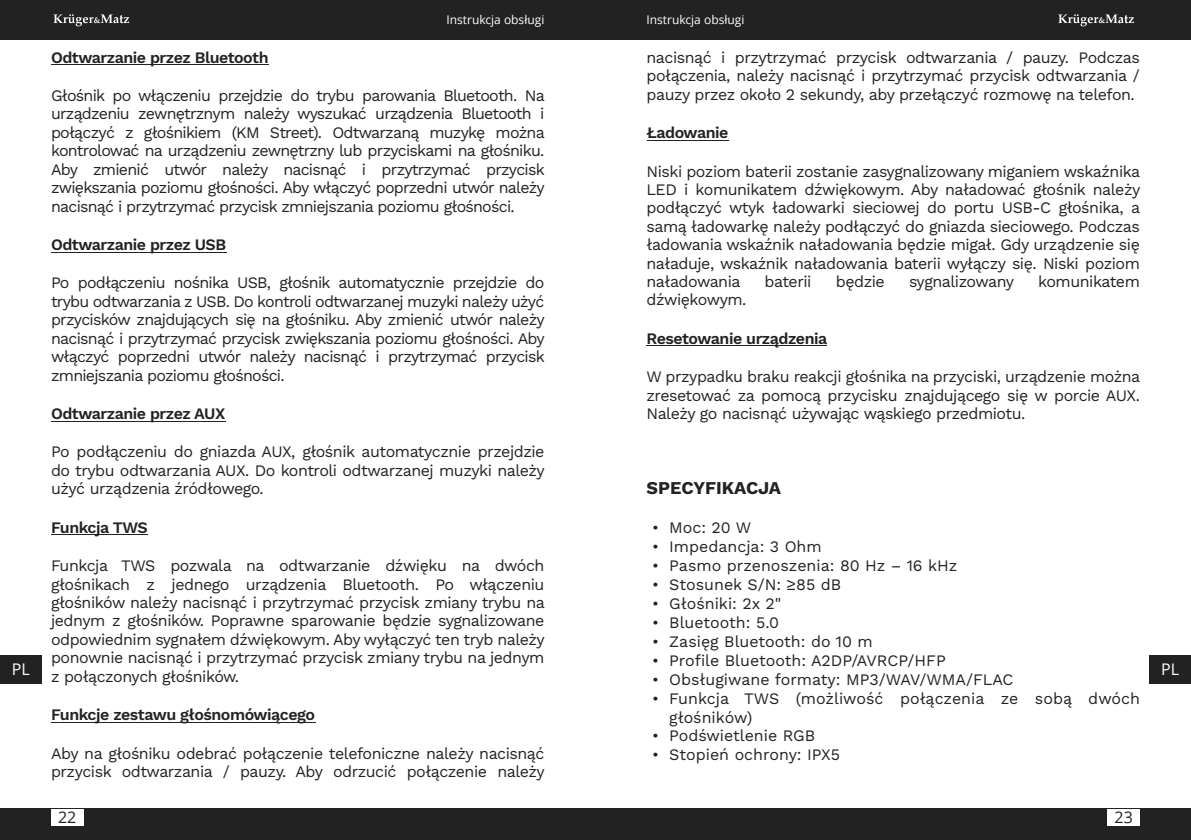
<style>
.page{position:relative;width:1191px;height:840px;background:#fff}
.page>*{position:absolute;margin:0;border:0;box-sizing:border-box;transform-origin:0 0}
.t1{font:700 18px "Work Sans";color:#222}
.t2{font:16px/18.4px "Work Sans";letter-spacing:-.03em;color:#222;text-align:justify}
.t3{font:16px/18.8px "Work Sans";color:#222}
.t4{font:600 16px "Work Sans";letter-spacing:-.03em;color:#222}
.t5{font:16px "Open Sans";color:#222}
.t6{font:16px "Open Sans";color:#fff}
.t7{font:12px "Open Sans";color:#fff}
</style>
<div class="page">
<hr style="left:51px;top:64px;width:218px;height:1px;background:#222">
<hr style="left:51px;top:251px;width:175px;height:1px;background:#222">
<hr style="left:51px;top:420px;width:174px;height:1px;background:#222">
<hr style="left:51px;top:534px;width:97px;height:1px;background:#222">
<hr style="left:51px;top:721px;width:264px;height:1px;background:#222">
<div style="left:0;top:0;width:1191px;height:40px;background:#222"></div>
<div style="left:0;top:808px;width:1191px;height:31px;background:#222"></div>
<svg style="left:54px;top:14px;width:75px;height:12px"></svg>
<svg style="left:1058px;top:14px;width:76px;height:12px"></svg>
<div style="left:51px;top:808px;width:32px;height:17px;background:#fff"></div>
<div style="left:1107px;top:808px;width:33px;height:17px;background:#fff"></div>
<div style="left:0;top:654px;width:42px;height:29px;background:#222"></div>
<div style="left:1149px;top:654px;width:42px;height:29px;background:#222"></div>
<hr style="left:646px;top:140px;width:82px;height:1px;background:#222">
<hr style="left:646px;top:345px;width:181px;height:1px;background:#222">
<p class="t7" style="left:446px;top:15px;width:99px">Instrukcja obsługi</p>
<p class="t7" style="left:646px;top:15px;width:99px">Instrukcja obsługi</p>
<p class="t2" style="left:646px;top:48px;width:495px">nacisnąć i przytrzymać przycisk odtwarzania / pauzy. Podczas połączenia, należy nacisnąć i przytrzymać przycisk odtwarzania / pauzy przez około 2 sekundy, aby przełączyć rozmowę na telefon.</p>
<p class="t4" style="left:646px;top:123px;width:83px">Ładowanie</p>
<p class="t2" style="left:646px;top:162px;width:495px">Niski poziom baterii zostanie zasygnalizowany miganiem wskaźnika LED i komunikatem dźwiękowym. Aby naładować głośnik należy podłączyć wtyk ładowarki sieciowej do portu USB-C głośnika, a samą ładowarkę należy podłączyć do gniazda sieciowego. Podczas ładowania wskaźnik naładowania będzie migał. Gdy urządzenie się naładuje, wskaźnik naładowania baterii wyłączy się. Niski poziom naładowania</p>
<p class="t4" style="left:51px;top:48px;width:219px">Odtwarzanie przez Bluetooth</p>
<p class="t2" style="left:51px;top:86px;width:495px">Głośnik po włączeniu przejdzie do trybu parowania Bluetooth. Na urządzeniu zewnętrznym należy wyszukać urządzenia Bluetooth i połączyć z głośnikiem (KM Street). Odtwarzaną muzykę można kontrolować na urządzeniu zewnętrzny lub przyciskami na głośniku.<br>Aby zmienić utwór należy nacisnąć i przytrzymać przycisk zwiększania poziomu głośności. Aby włączyć poprzedni utwór należy nacisnąć i przytrzymać przycisk zmniejszania poziomu głośności.</p>
<p class="t4" style="left:51px;top:235px;width:177px">Odtwarzanie przez USB</p>
<p class="t2" style="left:51px;top:273px;width:495px">Po podłączeniu nośnika USB, głośnik automatycznie przejdzie do trybu odtwarzania z USB. Do kontroli odtwarzanej muzyki należy użyć przycisków znajdujących się na głośniku. Aby zmienić utwór należy nacisnąć i przytrzymać przycisk zwiększania poziomu głośności. Aby włączyć poprzedni utwór należy nacisnąć i przytrzymać przycisk zmniejszania poziomu głośności.</p>
<p class="t4" style="left:51px;top:404px;width:176px">Odtwarzanie przez AUX</p>
<p class="t2" style="left:51px;top:442px;width:495px">Po podłączeniu do gniazda AUX, głośnik automatycznie przejdzie do trybu odtwarzania AUX. Do kontroli odtwarzanej muzyki należy użyć urządzenia źródłowego.</p>
<p class="t4" style="left:51px;top:517px;width:98px">Funkcja TWS</p>
<p class="t2" style="left:51px;top:556px;width:495px">Funkcja TWS pozwala na odtwarzanie dźwięku na dwóch głośnikach z jednego urządzenia Bluetooth. Po włączeniu głośników należy nacisnąć i przytrzymać przycisk zmiany trybu na jednym z głośników. Poprawne sparowanie będzie sygnalizowane odpowiednim sygnałem dźwiękowym. Aby wyłączyć ten tryb należy ponownie nacisnąć i przytrzymać przycisk zmiany trybu na jednym z połączonych głośników.</p>
<p class="t4" style="left:51px;top:704px;width:265px">Funkcje zestawu głośnomówiącego</p>
<p class="t2" style="left:51px;top:743px;width:495px">Aby na głośniku odebrać połączenie telefoniczne należy nacisnąć przycisk odtwarzania / pauzy. Aby odrzucić połączenie należy</p>
<p class="t2" style="left:764px;top:272px;width:48px">baterii</p>
<p class="t2" style="left:836px;top:272px;width:50px">będzie</p>
<p class="t2" style="left:909px;top:272px;width:107px">sygnalizowany</p>
<p class="t2" style="left:1038px;top:272px;width:103px">komunikatem</p>
<p class="t2" style="left:646px;top:290px;width:101px">dźwiękowym.</p>
<p class="t4" style="left:646px;top:329px;width:182px">Resetowanie urządzenia</p>
<p class="t2" style="left:646px;top:367px;width:495px">W przypadku braku reakcji głośnika na przyciski, urządzenie można zresetować za pomocą przycisku znajdującego się w porcie AUX.<br>Należy go nacisnąć używając wąskiego przedmiotu.</p>
<p class="t1" style="left:646px;top:477px;width:136px">SPECYFIKACJA</p>
<p class="t2" style="left:652px;top:518px;width:101px">• Moc: 20 W</p>
<p class="t3" style="left:652px;top:537px;width:171px">• Impedancja: 3 Ohm</p>
<p class="t3" style="left:652px;top:556px;width:307px">• Pasmo przenoszenia: 80 Hz – 16 kHz</p>
<p class="t3" style="left:652px;top:574px;width:191px">• Stosunek S/N: ≥85 dB</p>
<p class="t3" style="left:652px;top:593px;width:131px">• Głośniki: 2x 2"</p>
<p class="t3" style="left:652px;top:612px;width:128px">• Bluetooth: 5.0</p>
<p class="t3" style="left:652px;top:631px;width:222px">• Zasięg Bluetooth: do 10 m</p>
<p class="t3" style="left:652px;top:650px;width:295px">• Profile Bluetooth: A2DP/AVRCP/HFP</p>
<p class="t3" style="left:652px;top:669px;width:363px">• Obsługiwane formaty: MP3/WAV/WMA/FLAC</p>
<p class="t3" style="left:669px;top:688px;width:472px;text-indent:-17px">• Funkcja TWS (możliwość połączenia ze sobą dwóch głośników)</p>
<p class="t3" style="left:652px;top:726px;width:165px">• Podświetlenie RGB</p>
<p class="t3" style="left:652px;top:745px;width:189px">• Stopień ochrony: IPX5</p>
<p class="t6" style="left:12px;top:662px;width:19px">PL</p>
<p class="t6" style="left:1161px;top:662px;width:19px">PL</p>
<p class="t5" style="left:58px;top:810px;width:20px">22</p>
<p class="t5" style="left:1114px;top:810px;width:20px">23</p>
</div>
